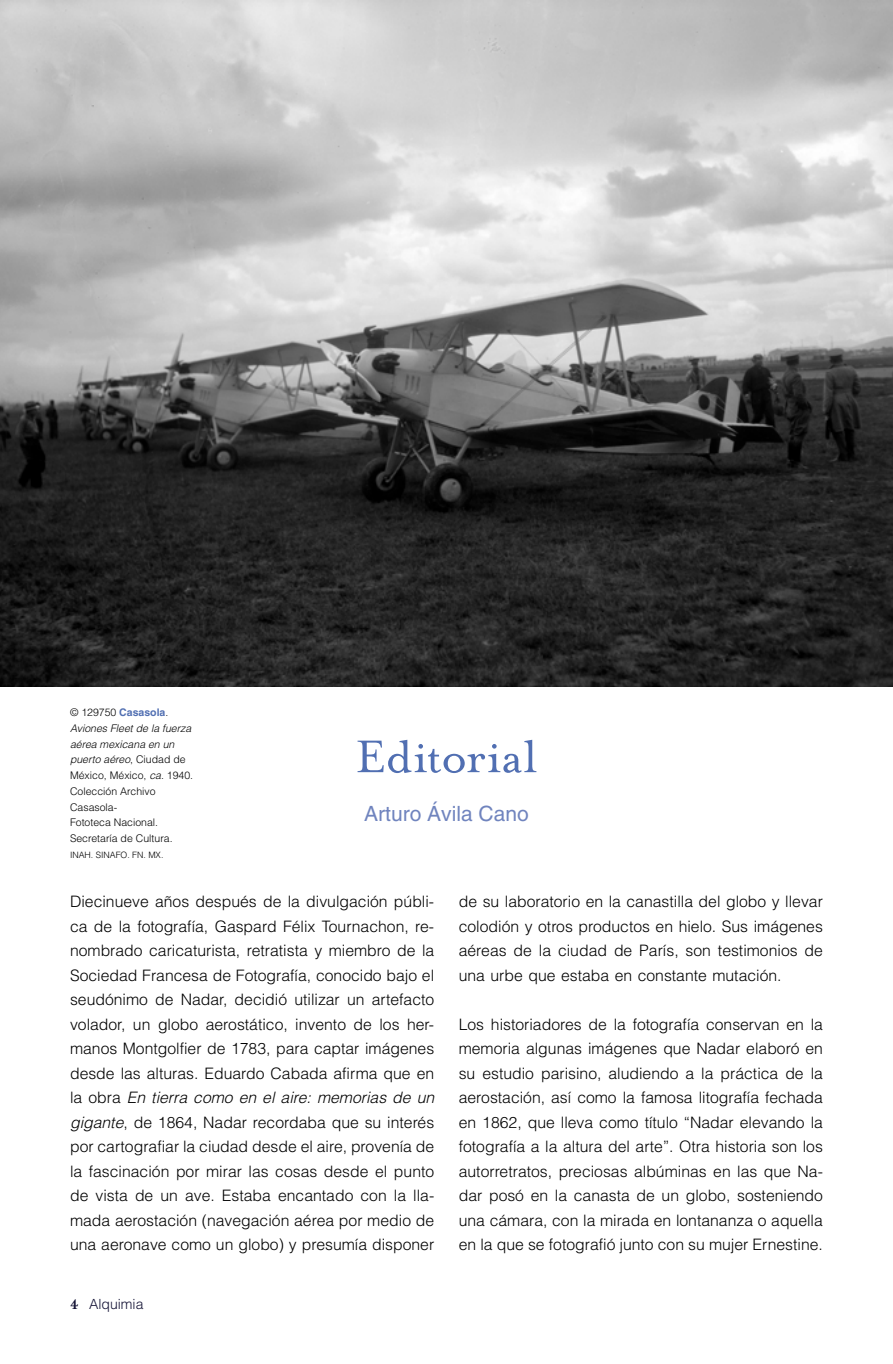
<style>
.page{position:relative;width:893px;height:1364px;background:#fff}
.page>*{position:absolute;margin:0;border:0;box-sizing:border-box;transform-origin:0 0}
.t1{font:52.5px "Mrs Eaves OT";letter-spacing:-.005em;color:#516fb2}
.t2{font:21px "Helvetica LT Std";color:#7084be}
.t3{font:300 15.75px/24.5px "Helvetica LT Std";color:#000;text-align:justify}
.t4{font:300 14px "Helvetica LT Std";color:#121134}
.t5{font:300 10.5px/15.8px "Helvetica LT Std";color:#000}
.t6{font:300 8.75px "Helvetica LT Std";color:#000}
.s1{font-weight:700;color:#516fb2}
.s2{font-style:italic}
.s3{font-family:"Mrs Eaves OT Bold 2";font-weight:400;font-size:15.75px}
</style>
<div class="page">
<img style="left:0;top:1px;width:892px;height:685px">
<p class="t5" style="left:70px;top:704px;width:125px">© 129750 <span class="s1">Casasola</span>.<br><span class="s2">Aviones Fleet de la fuerza aérea mexicana en un puerto aéreo</span>, Ciudad de<br>México, México, <span class="s2">ca</span>. 1940.<br>Colección Archivo<br>Casasola-<br>Fototeca Nacional.<br>Secretaría de Cultura.</p>
<p class="t6" style="left:70px;top:849px;width:95px">INAH. SINAFO. FN. MX.</p>
<h1 class="t1" style="left:355px;top:726px;width:183px">Editorial</h1>
<h2 class="t2" style="left:364px;top:801px;width:166px">Arturo Ávila Cano</h2>
<p class="t3" style="left:70px;top:889px;width:366px">Diecinueve años después de la divulgación públi&shy;ca de la fotografía, Gaspard Félix Tournachon, re&shy;nombrado caricaturista, retratista y miembro de la Sociedad Francesa de Fotografía, conocido bajo el seudónimo de Nadar, decidió utilizar un artefacto volador, un globo aerostático, invento de los her&shy;manos Montgolfier de 1783, para captar imágenes desde las alturas. Eduardo Cabada afirma que en la obra <span class="s2">En tierra como en el aire: memorias de un gigante</span>, de 1864, Nadar recordaba que su interés por cartografiar la ciudad desde el aire, provenía de la fascinación por mirar las cosas desde el punto de vista de un ave. Estaba encantado con la lla&shy;mada aerostación (navegación aérea por medio de una aeronave como un globo) y presumía disponer</p>
<p class="t3" style="left:459px;top:889px;width:365px">de su laboratorio en la canastilla del globo y llevar colodión y otros productos en hielo. Sus imágenes aéreas de la ciudad de París, son testimonios de una urbe que estaba en constante mutación.</p>
<p class="t3" style="left:459px;top:1011px;width:366px">Los historiadores de la fotografía conservan en la memoria algunas imágenes que Nadar elaboró en su estudio parisino, aludiendo a la práctica de la aerostación, así como la famosa litografía fechada en 1862, que lleva como título “Nadar elevando la fotografía a la altura del arte”. Otra historia son los autorretratos, preciosas albúminas en las que Na&shy;dar posó en la canasta de un globo, sosteniendo una cámara, con la mirada en lontananza o aquella en la que se fotografió junto con su mujer Ernestine.</p>
<p class="t4" style="left:70px;top:1295px;width:75px"><span class="s3">4</span> Alquimia</p>
</div>
